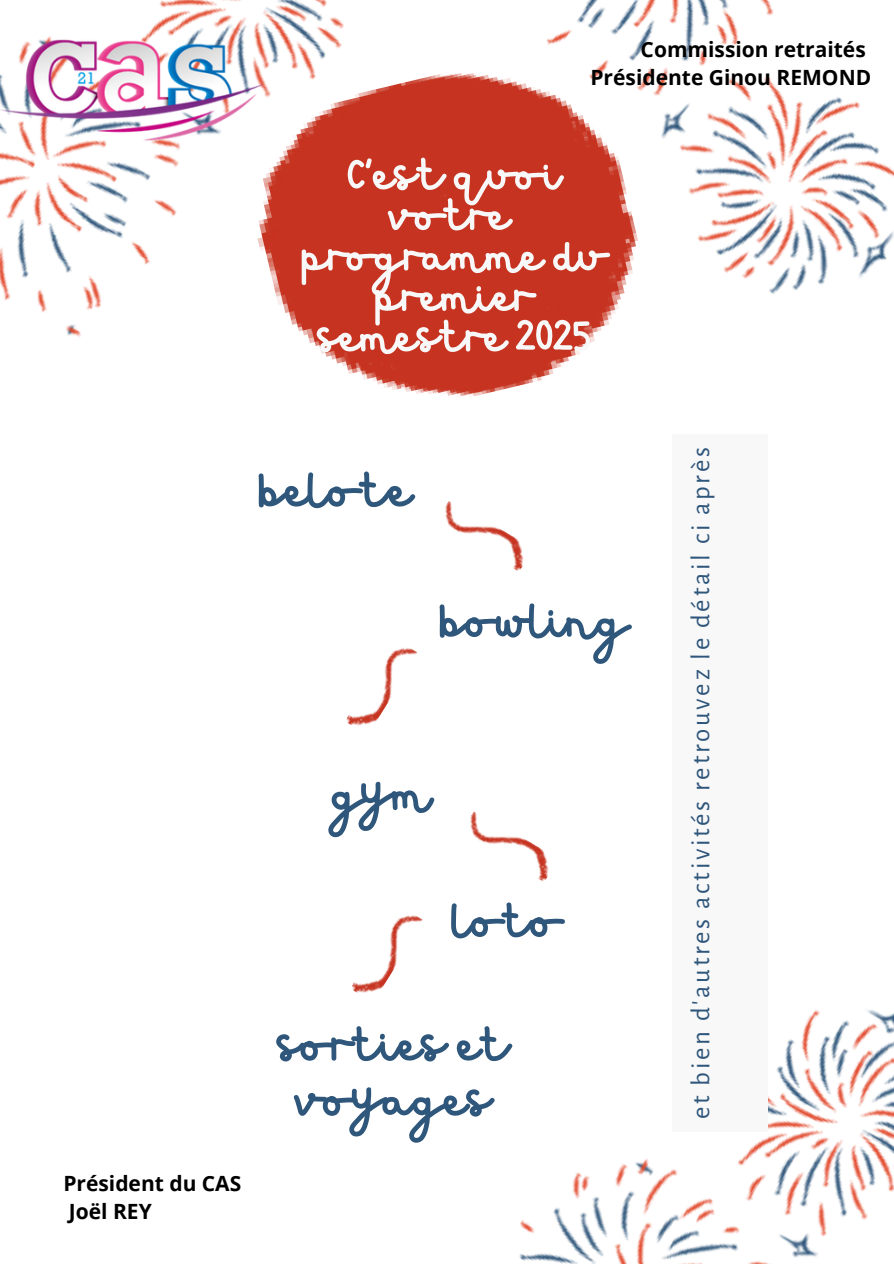
<style>
.page{position:relative;width:894px;height:1264px;background:#fff}
.page>*{position:absolute;margin:0;border:0;box-sizing:border-box;transform-origin:0 0}
.t1{font:61.2px "Hibernate";color:#2f567b}
.t2{font:60px/55.1px "Hibernate";color:#2f567b}
.t3{font:55.5px/40.5px "Hibernate";color:#f8f8f8;text-align:center}
.t4{font:26.85px "Alegreya Sans";letter-spacing:.1em;color:#2f567b}
.t5{font:700 21px "Open Sans";color:#000}
</style>
<div class="page">
<img style="left:546px;top:0;width:347px;height:294px">
<img style="left:0;top:0;width:344px;height:337px">
<img style="left:519px;top:1009px;width:374px;height:254px">
<img style="left:230px;top:141px;width:12px;height:196px">
<img style="left:242px;top:41px;width:422px;height:355px">
<div style="left:671px;top:434px;width:96px;height:696px;background:#f8f8f8"></div>
<img style="left:444px;top:501px;width:80px;height:70px">
<img style="left:470px;top:811px;width:79px;height:70px">
<img style="left:346px;top:648px;width:71px;height:78px">
<img style="left:352px;top:915px;width:71px;height:78px">
<img style="left:0;top:40px;width:264px;height:101px">
<h1 class="t5" style="left:640px;top:35px;width:227px">Commission retraités</h1>
<p class="t5" style="left:590px;top:63px;width:282px">Présidente Ginou REMOND</p>
<p class="t3" style="left:301px;top:161px;width:306px">C'est quoi votre programme du premier semestre 2025</p>
<p class="t1" style="left:258px;top:458px;width:154px">belote</p>
<p class="t2" style="left:439px;top:600px;width:189px">bowling</p>
<h1 class="t5" style="left:63px;top:1168px;width:179px">Président du CAS</h1>
<h2 class="t5" style="left:69px;top:1196px;width:84px">Joël REY</h2>
<p class="t2" style="left:331px;top:774px;width:100px">gym</p>
<p class="t2" style="left:450px;top:900px;width:111px">loto</p>
<p class="t2" style="left:275px;top:1024px;width:233px">sorties et voyages</p>
<p class="t4" style="left:687px;top:1119px;width:673px;rotate:-90deg">et bien d'autres activités retrouvez le détail ci après</p>
</div>
